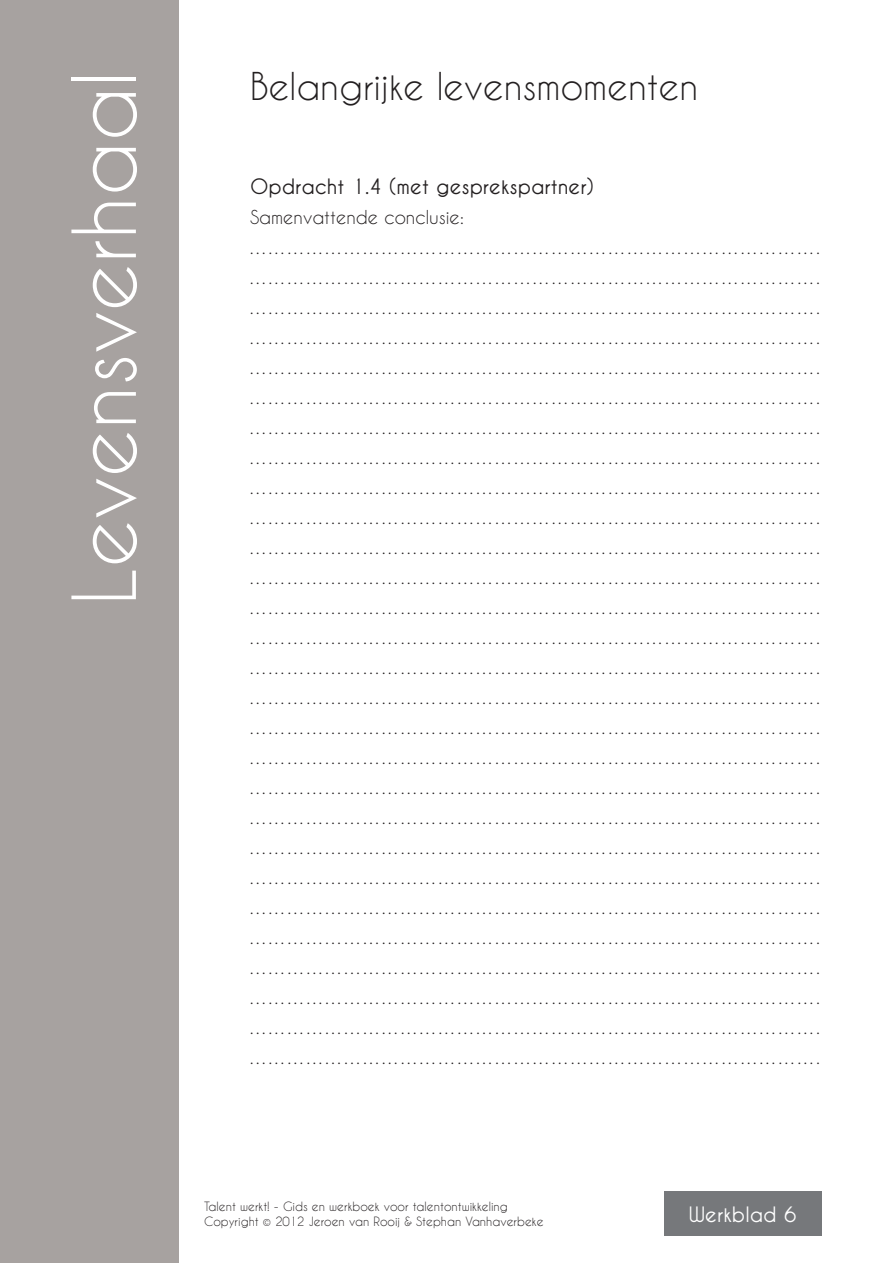
<style>
.page{position:relative;width:893px;height:1263px;background:#fff}
.page>*{position:absolute;margin:0;border:0;box-sizing:border-box;transform-origin:0 0}
.t1{font:82.5px "Caviar Dreams";color:#fff}
.t2{font:36px "Caviar Dreams";color:#231f20}
.t3{font:700 21px "Caviar Dreams";color:#231f20}
.t4{font:700 21px "Caviar Dreams";color:#fff}
.t5{font:18px/30px "Caviar Dreams";color:#231f20}
.t6{font:12px/14.4px "Caviar Dreams";color:#231f20}
</style>
<div class="page">
<div style="left:0;top:0;width:179px;height:1263px;background:#a7a2a0"></div>
<div style="left:664px;top:1191px;width:157px;height:45px;background:#76787b"></div>
<h1 class="t1" style="left:60px;top:605px;width:535px;rotate:-90deg">Levensverhaal</h1>
<h2 class="t2" style="left:250px;top:66px;width:450px">Belangrijke levensmomenten</h2>
<p class="t3" style="left:250px;top:175px;width:345px">Opdracht 1.4 (met gesprekspartner)</p>
<p class="t5" style="left:250px;top:202px;width:571px">Samenvattende conclusie: ………………………………………………………………………………. ………………………………………………………………………………. ………………………………………………………………………………. ………………………………………………………………………………. ………………………………………………………………………………. ………………………………………………………………………………. ………………………………………………………………………………. ………………………………………………………………………………. ………………………………………………………………………………. ………………………………………………………………………………. ………………………………………………………………………………. ………………………………………………………………………………. ………………………………………………………………………………. ………………………………………………………………………………. ………………………………………………………………………………. ………………………………………………………………………………. ………………………………………………………………………………. ………………………………………………………………………………. ………………………………………………………………………………. ………………………………………………………………………………. ………………………………………………………………………………. ………………………………………………………………………………. ………………………………………………………………………………. ………………………………………………………………………………. ………………………………………………………………………………. ………………………………………………………………………………. ………………………………………………………………………………. ……………………………………………………………………………….</p>
<p class="t6" style="left:204px;top:1200px;width:341px">Talent werkt! - Gids en werkboek voor talentontwikkeling<br>Copyright © 2012 Jeroen van Rooij &amp; Stephan Vanhaverbeke</p>
<p class="t4" style="left:689px;top:1202px;width:109px">Werkblad 6</p>
</div>
